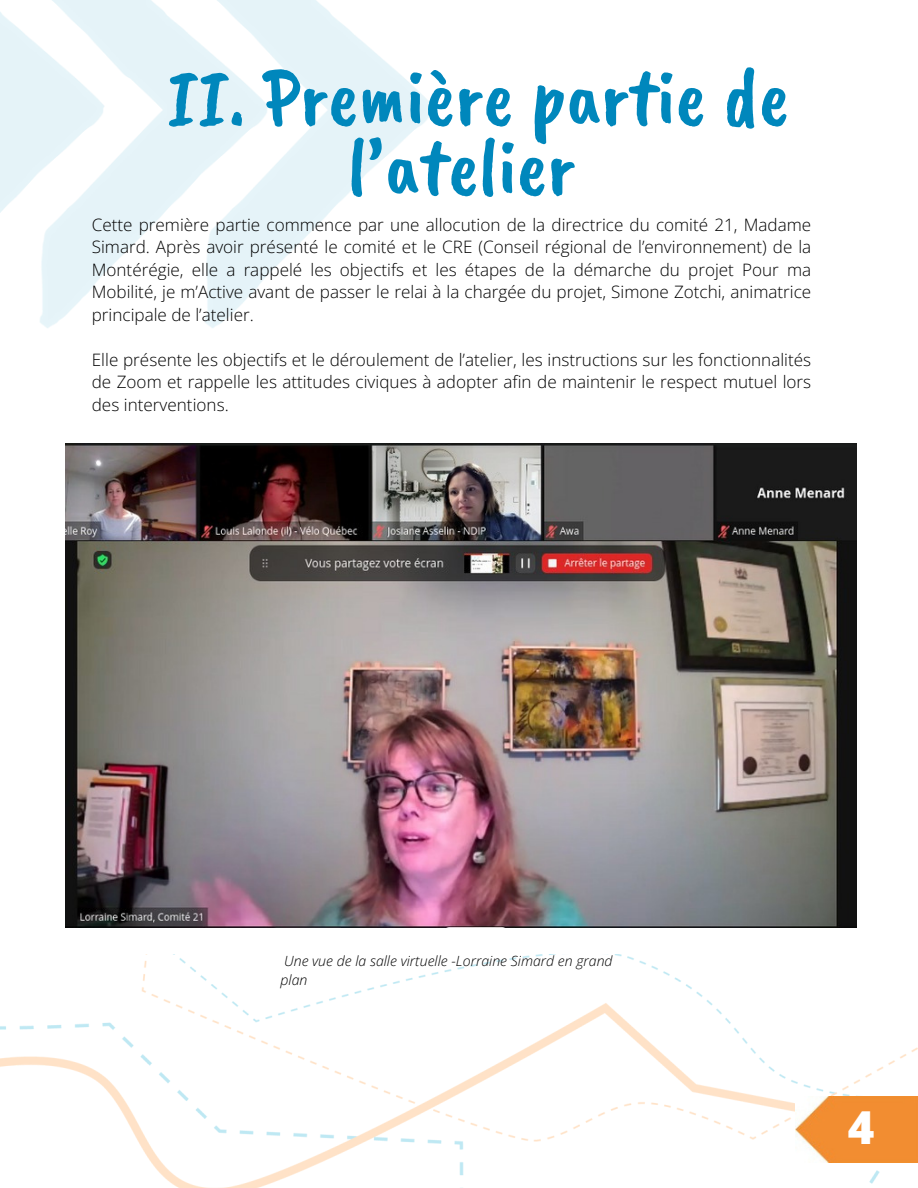
<style>
.page{position:relative;width:918px;height:1188px;background:#fff}
.page>*{position:absolute;margin:0;border:0;box-sizing:border-box;transform-origin:0 0}
.t1{font:81px/69.8px "Caveat Brush";color:#0087bc;text-align:center}
.t2{font:800 45.45px "Open Sans";color:#fff}
.t3{font:300 17.1px/22.5px "Open Sans";color:#000;text-align:justify}
.t4{font:italic 300 14.1px/19.2px "Open Sans";color:#000}
</style>
<div class="page">
<img style="left:0;top:0;width:433px;height:328px">
<img style="left:0;top:954px;width:918px;height:234px">
<img style="left:795px;top:1096px;width:123px;height:67px">
<img style="left:66px;top:443px;width:791px;height:484px">
<p class="t1" style="left:167px;top:62px;width:623px">II. Première partie de l’atelier</p>
<p class="t3" style="left:92px;top:213px;width:721px">Cette première partie commence par une allocution de la directrice du comité 21, Madame Simard. Après avoir présenté le comité et le CRE (Conseil régional de l’environnement) de la Montérégie, elle a rappelé les objectifs et les étapes de la démarche du projet Pour ma Mobilité, je m’Active avant de passer le relai à la chargée du projet, Simone Zotchi, animatrice principale de l’atelier.</p>
<p class="t3" style="left:92px;top:348px;width:721px">Elle présente les objectifs et le déroulement de l’atelier, les instructions sur les fonctionnalités de Zoom et rappelle les attitudes civiques à adopter afin de maintenir le respect mutuel lors des interventions.</p>
<p class="t4" style="left:280px;top:951px;width:334px">Une vue de la salle virtuelle -Lorraine Simard en grand plan</p>
<p class="t2" style="left:848px;top:1096px;width:28px">4</p>
</div>
